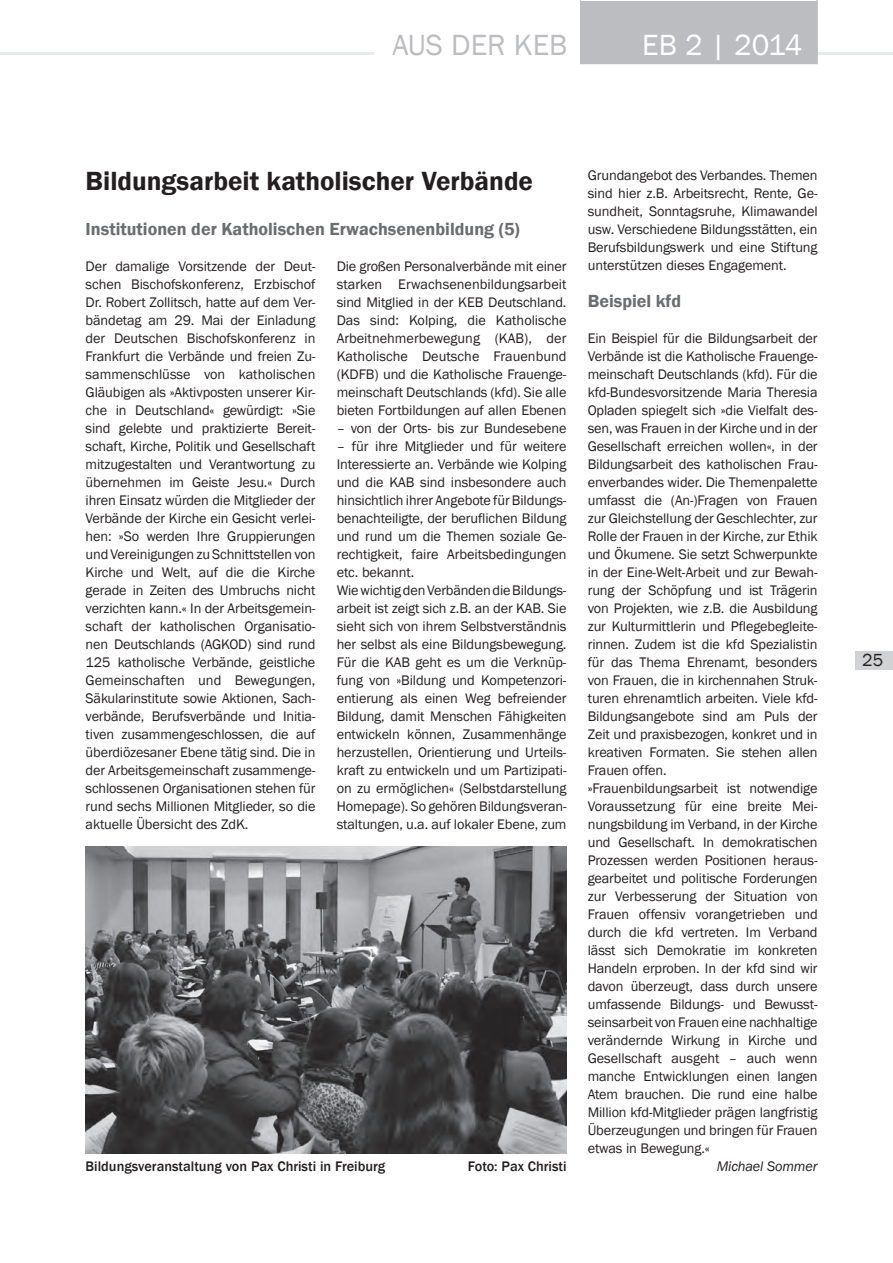
<style>
.page{position:relative;width:893px;height:1263px;background:#fff}
.page>*{position:absolute;margin:0;border:0;box-sizing:border-box;transform-origin:0 0}
.t1{font:30px "Franklin Gothic";color:#bcbdc0}
.t2{font:30px "Franklin Gothic";letter-spacing:-.015em;color:#fff}
.t3{font:600 27px "Franklin Gothic";color:#231f20}
.t4{font:600 18px "Franklin Gothic";color:#6c6d70}
.t5{font:18px "Franklin Gothic";color:#231f20}
.t6{font:14.25px/18px "Franklin Gothic";letter-spacing:-.01em;color:#231f20;text-align:justify}
.t7{font:500 14.25px "Franklin Gothic";color:#231f20}
.t8{font:italic 14.25px "Franklin Gothic";letter-spacing:-.01em;color:#231f20}
</style>
<div class="page">
<div style="left:855px;top:651px;width:37px;height:18px;background:#d1d2d4"></div>
<hr style="left:1px;top:52px;width:891px;height:3px;background:#e9eaeb">
<div style="left:579px;top:1px;width:238px;height:63px;background:#bcbdc0"></div>
<div style="left:385px;top:1px;width:188px;height:94px;background:#fff"></div>
<div style="left:567px;top:1px;width:12px;height:64px;background:#fff"></div>
<div style="left:374px;top:48px;width:13px;height:16px;background:#fff"></div>
<img style="left:86px;top:847px;width:480px;height:306px">
<h1 class="t1" style="left:392px;top:27px;width:176px">AUS DER KEB</h1>
<h1 class="t2" style="left:642px;top:27px;width:162px">EB 2 | 2014</h1>
<h2 class="t3" style="left:86px;top:165px;width:449px">Bildungsarbeit katholischer Verbände</h2>
<p class="t4" style="left:86px;top:218px;width:435px">Institutionen der Katholischen Erwachsenenbildung (5)</p>
<p class="t6" style="left:86px;top:257px;width:231px">Der damalige Vorsitzende der Deut&shy;schen Bischofskonferenz, Erzbischof Dr. Robert Zollitsch, hatte auf dem Ver&shy;bändetag am 29. Mai der Einladung der Deutschen Bischofskonferenz in Frankfurt die Verbände und freien Zu&shy;sammenschlüsse von katholischen Gläubigen als »Aktivposten unserer Kir&shy;che in Deutschland« gewürdigt: »Sie sind gelebte und praktizierte Bereit&shy;schaft, Kirche, Politik und Gesellschaft mitzugestalten und Verantwortung zu übernehmen im Geiste Jesu.« Durch ihren Einsatz würden die Mitglieder der Verbände der Kirche ein Gesicht verlei&shy;hen: »So werden Ihre Gruppierungen und Vereinigungen zu Schnittstellen von Kirche und Welt, auf die die Kirche gerade in Zeiten des Umbruchs nicht verzichten kann.« In der Arbeitsgemein&shy;schaft der katholischen Organisatio&shy;nen Deutschlands (AGKOD) sind rund 125 katholische Verbände, geistliche Gemeinschaften und Bewegungen, Säkularinstitute sowie Aktionen, Sach&shy;verbände, Berufsverbände und Initia&shy;tiven zusammengeschlossen, die auf überdiözesaner Ebene tätig sind. Die in der Arbeitsgemeinschaft zusammenge&shy;schlossenen Organisationen stehen für rund sechs Millionen Mitglieder, so die aktuelle Übersicht des ZdK.</p>
<p class="t6" style="left:336px;top:256px;width:231px">Die großen Personalverbände mit einer starken Erwachsenenbildungsarbeit sind Mitglied in der KEB Deutschland.<br>Das sind: Kolping, die Katholische Arbeitnehmerbewegung (KAB), der Katholische Deutsche Frauenbund (KDFB) und die Katholische Frauenge&shy;meinschaft Deutschlands (kfd). Sie alle bieten Fortbildungen auf allen Ebenen</p>
<p class="t6" style="left:336px;top:418px;width:231px">– von der Orts- bis zur Bundesebene</p>
<p class="t6" style="left:336px;top:436px;width:231px;text-align:left">– für ihre Mitglieder und für weitere Interessierte an. Verbände wie Kolping und die KAB sind insbesondere auch hinsichtlich ihrer Angebote für Bildungs&shy;benachteiligte, der beruflichen Bildung und rund um die Themen soziale Ge&shy;rechtigkeit, faire Arbeitsbedingungen etc. bekannt.<br>Wie wichtig den Verbänden die Bildungs&shy;arbeit ist zeigt sich z.B. an der KAB. Sie sieht sich von ihrem Selbstverständnis her selbst als eine Bildungsbewegung.<br>Für die KAB geht es um die Verknüp&shy;fung von »Bildung und Kompetenzori&shy;entierung als einen Weg befreiender Bildung, damit Menschen Fähigkeiten entwickeln können, Zusammenhänge herzustellen, Orientierung und Urteils&shy;kraft zu entwickeln und um Partizipati&shy;on zu ermöglichen« (Selbstdarstellung Homepage). So gehören Bildungsveran&shy;staltungen, u.a. auf lokaler Ebene, zum</p>
<p class="t7" style="left:86px;top:1157px;width:301px">Bildungsveranstaltung von Pax Christi in Freiburg</p>
<p class="t7" style="left:468px;top:1157px;width:100px">Foto: Pax Christi</p>
<p class="t6" style="left:587px;top:166px;width:231px">Grundangebot des Verbandes. Themen sind hier z.B. Arbeitsrecht, Rente, Ge&shy;sundheit, Sonntagsruhe, Klimawandel usw. Verschiedene Bildungsstätten, ein Berufsbildungswerk und eine Stiftung unterstützen dieses Engagement.</p>
<p class="t4" style="left:587px;top:290px;width:95px">Beispiel kfd</p>
<p class="t6" style="left:587px;top:329px;width:231px;text-align:left">Ein Beispiel für die Bildungsarbeit der Verbände ist die Katholische Frauenge&shy;meinschaft Deutschlands (kfd). Für die kfd-Bundesvorsitzende Maria Theresia Opladen spiegelt sich »die Vielfalt des&shy;sen, was Frauen in der Kirche und in der Gesellschaft erreichen wollen«, in der Bildungsarbeit des katholischen Frau&shy;enverbandes wider. Die Themenpalette umfasst die (An-)Fragen von Frauen zur Gleichstellung der Geschlechter, zur Rolle der Frauen in der Kirche, zur Ethik und Ökumene. Sie setzt Schwerpunkte in der Eine-Welt-Arbeit und zur Bewah&shy;rung der Schöpfung und ist Trägerin von Projekten, wie z.B. die Ausbildung zur Kulturmittlerin und Pflegebegleite&shy;rinnen. Zudem ist die kfd Spezialistin für das Thema Ehrenamt, besonders von Frauen, die in kirchennahen Struk&shy;turen ehrenamtlich arbeiten. Viele kfd-Bildungsangebote sind am Puls der Zeit und praxisbezogen, konkret und in kreativen Formaten. Sie stehen allen Frauen offen.<br>»Frauenbildungsarbeit ist notwendige Voraussetzung für eine breite Mei&shy;nungsbildung im Verband, in der Kirche und Gesellschaft. In demokratischen Prozessen werden Positionen heraus&shy;gearbeitet und politische Forderungen zur Verbesserung der Situation von Frauen offensiv vorangetrieben und durch die kfd vertreten. Im Verband lässt sich Demokratie im konkreten Handeln erproben. In der kfd sind wir davon überzeugt, dass durch unsere umfassende Bildungs- und Bewusst&shy;seinsarbeit von Frauen eine nachhaltige verändernde Wirkung in Kirche und Gesellschaft ausgeht – auch wenn manche Entwicklungen einen langen Atem brauchen. Die rund eine halbe Million kfd-Mitglieder prägen langfristig Überzeugungen und bringen für Frauen etwas in Bewegung.«</p>
<p class="t8" style="left:716px;top:1157px;width:102px">Michael Sommer</p>
<p class="t5" style="left:862px;top:649px;width:23px">25</p>
</div>
